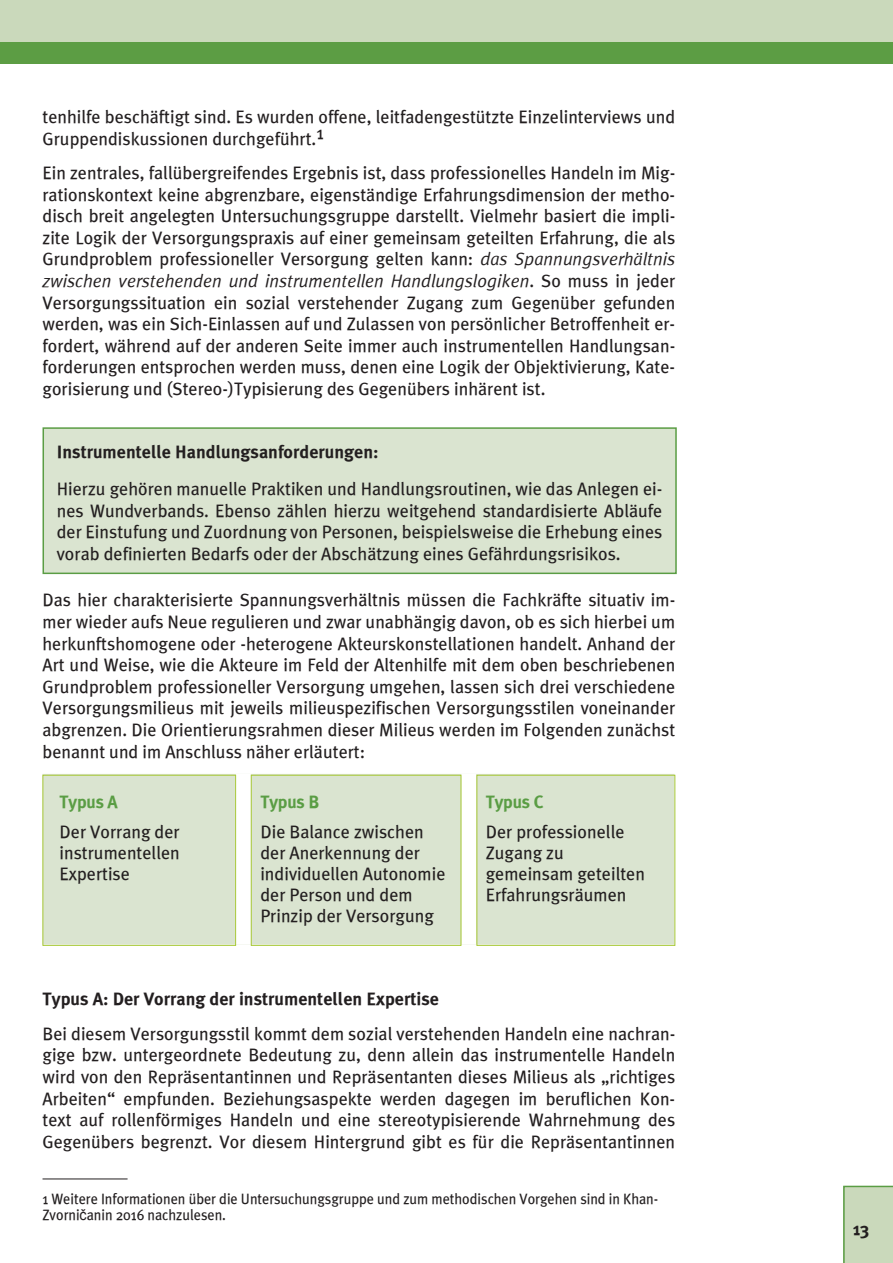
<style>
.page{position:relative;width:893px;height:1263px;background:#fff}
.page>*{position:absolute;margin:0;border:0;box-sizing:border-box;transform-origin:0 0}
.t1{font:18px/21.6px "Meta Plus";color:#231f20;text-align:justify}
.t2{font:700 18px "Meta Plus";color:#231f20}
.t3{font:700 18px "Meta Plus";letter-spacing:-.01em;color:#5a9d44}
.t4{font:15px/16.5px "Meta Plus";letter-spacing:-.005em;color:#231f20;scale:.95 1}
.s1{font-style:italic}
.s2{font-family:"Arial"}
</style>
<div class="page">
<hr style="left:0;top:0;width:1px;height:63px;background:#cad9bb">
<div style="left:1px;top:0;width:892px;height:63px;background:#cad9bb"></div>
<div style="left:0;top:43px;width:893px;height:21px;background:#5c9d44"></div>
<div style="left:843px;top:1186px;width:50px;height:77px;background:#cad9bb"></div>
<div style="left:43px;top:428px;width:633px;height:145px;background:#dae4d0"></div>
<div style="left:43px;top:427px;width:634px;height:147px;border:2px solid #5a9d44"></div>
<div style="left:43px;top:774px;width:632px;height:170px;background:#dae4d0"></div>
<div style="left:236px;top:774px;width:15px;height:170px;background:#fff"></div>
<div style="left:461px;top:774px;width:15px;height:170px;background:#fff"></div>
<hr style="left:43px;top:1178px;width:85px;height:1px;background:#231f20">
<div style="left:43px;top:775px;width:193px;height:171px;border:1px solid #a9c938"></div>
<div style="left:251px;top:775px;width:210px;height:171px;border:1px solid #a9c938"></div>
<div style="left:476px;top:775px;width:199px;height:171px;border:1px solid #a9c938"></div>
<p class="t1" style="left:43px;top:106px;width:634px">tenhilfe beschäftigt sind. Es wurden offene, leitfadengestützte Einzelinterviews und<br>Gruppendiskussionen durchgeführt.1</p>
<p class="t1" style="left:43px;top:162px;width:634px">Ein zentrales, fallübergreifendes Ergebnis ist, dass professionelles Handeln im Mig&shy;rationskontext keine abgrenzbare, eigenständige Erfahrungsdimension der metho&shy;disch breit angelegten Untersuchungsgruppe darstellt. Vielmehr basiert die impli&shy;zite Logik der Versorgungspraxis auf einer gemeinsam geteilten Erfahrung, die als Grundproblem professioneller Versorgung gelten kann: <span class="s1">das Spannungsverhältnis zwischen verstehenden und instrumentellen Handlungslogiken</span>. So muss in jeder Versorgungssituation ein sozial verstehender Zugang zum Gegenüber gefunden werden, was ein Sich-Einlassen auf und Zulassen von persönlicher Betroffenheit er&shy;fordert, während auf der anderen Seite immer auch instrumentellen Handlungsan&shy;forderungen entsprochen werden muss, denen eine Logik der Objektivierung, Kate&shy;gorisierung und (Stereo-)Typisierung des Gegenübers inhärent ist.</p>
<p class="t2" style="left:57px;top:442px;width:323px">I nstrumentelle H andlungsanforderungen:</p>
<p class="t1" style="left:57px;top:478px;width:607px">Hierzu gehören manuelle Praktiken und Handlungsroutinen, wie das Anlegen ei&shy;nes Wundverbands. Ebenso zählen hierzu weitgehend standardisierte Abläufe der Einstufung und Zuordnung von Personen, beispielsweise die Erhebung eines vorab definierten Bedarfs oder der Abschätzung eines Gefährdungsrisikos.</p>
<p class="t1" style="left:43px;top:589px;width:634px">Das hier charakterisierte Spannungsverhältnis müssen die Fachkräfte situativ im&shy;mer wieder aufs Neue regulieren und zwar unabhängig davon, ob es sich hierbei um herkunftshomogene oder -heterogene Akteurskonstellationen handelt. Anhand der Art und Weise, wie die Akteure im Feld der Altenhilfe mit dem oben beschriebenen Grundproblem professioneller Versorgung umgehen, lassen sich drei verschiedene Versorgungsmilieus mit jeweils milieuspezifischen Versorgungsstilen voneinander abgrenzen. Die Orientierungsrahmen dieser Milieus werden im Folgenden zunächst benannt und im Anschluss näher erläutert:</p>
<p class="t3" style="left:60px;top:791px;width:60px">Typus A</p>
<p class="t1" style="left:60px;top:821px;width:122px;line-height:21px">Der Vorrang der instrumentellen Expertise</p>
<p class="t3" style="left:486px;top:791px;width:59px">Typus C</p>
<p class="t1" style="left:486px;top:821px;width:161px;line-height:21px;text-align:left">Der professionelle<br>Zugang zu gemeinsam geteilten<br>Erfahrungsräumen</p>
<p class="t3" style="left:260px;top:791px;width:60px">Typus B</p>
<p class="t1" style="left:260px;top:821px;width:187px;line-height:21px;text-align:left">Die Balance zwischen der Anerkennung der individuellen Autonomie der Person und dem<br>Prinzip der Versorgung</p>
<p class="t2" style="left:43px;top:989px;width:398px">Typus A: Der Vorrang der instrumentellen Expertise</p>
<p class="t1" style="left:43px;top:1022px;width:634px">Bei diesem Versorgungsstil kommt dem sozial verstehenden Handeln eine nachran&shy;gige bzw. untergeordnete Bedeutung zu, denn allein das instrumentelle Handeln wird von den Repräsentantinnen und Repräsentanten dieses Milieus als „richtiges Arbeiten“ empfunden. Beziehungsaspekte werden dagegen im beruflichen Kon&shy;text auf rollenförmiges Handeln und eine stereotypisierende Wahrnehmung des Gegenübers begrenzt. Vor diesem Hintergrund gibt es für die Repräsentantinnen</p>
<p class="t4" style="left:43px;top:1190px;width:650px">1 Weitere Informationen über die Untersuchungsgruppe und zum methodischen Vorgehen sind in Khan-<br>Zvorni<span class="s2">č</span>anin 2016 nachzulesen.</p>
<p class="t2" style="left:853px;top:1218px;width:18px">13</p>
</div>
